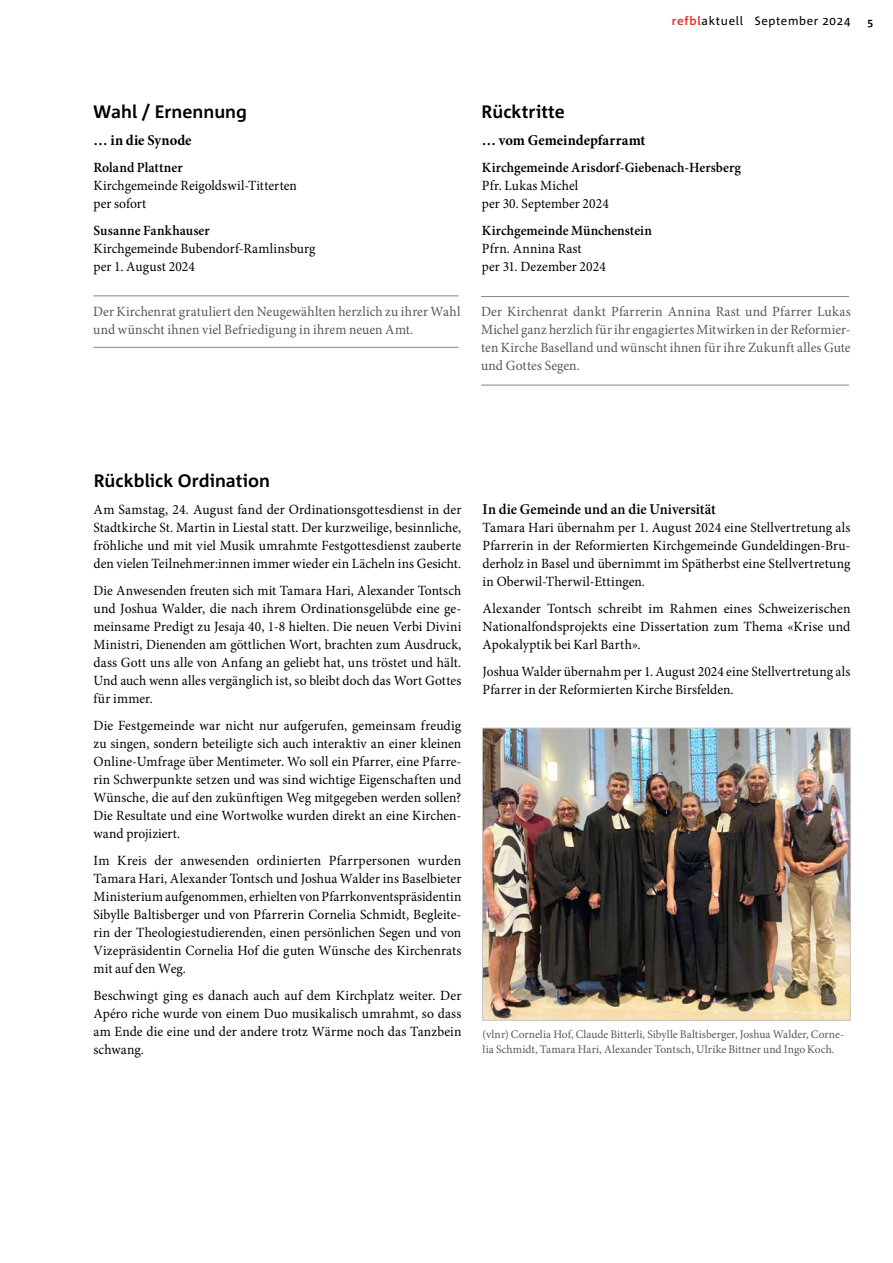
<style>
.page{position:relative;width:893px;height:1263px;background:#fff}
.page>*{position:absolute;margin:0;border:0;box-sizing:border-box;transform-origin:0 0}
.t1{font:700 18px "Corpid C1";color:#000}
.t2{font:600 15px "Minion Pro";color:#000;scale:.96 1}
.t3{font:700 15px "Minion Pro";color:#000;scale:.96 1}
.t4{font:14.1px/18px "Minion Pro";letter-spacing:.005em;color:#000;text-align:justify}
.t5{font:14.1px/18px "Minion Pro";letter-spacing:.005em;color:#000;scale:.96 1}
.t6{font:14.1px/18px "Minion Pro";letter-spacing:.01em;color:#575756;text-align:justify}
.t7{font:14.1px/18px "Minion Pro";letter-spacing:.01em;color:#575756;scale:.96 1}
.t8{font:600 14.1px "Minion Pro";letter-spacing:.005em;color:#000;scale:.96 1}
.t9{font:12px "Corpid C1";letter-spacing:.05em;color:#000}
.t10{font:11.7px/15px "Minion Pro";letter-spacing:.005em;color:#575756}
.t11{font:700 10.5px "Corpid C1";color:#000}
.s1{font-weight:700;color:#e63329}
</style>
<div class="page">
<hr style="left:481px;top:296px;width:368px;height:1px;background:#878787">
<hr style="left:481px;top:385px;width:368px;height:1px;background:#878787">
<img style="left:484px;top:730px;width:364px;height:288px">
<div style="left:482px;top:728px;width:368px;height:292px;border:1px solid #c6c6c6"></div>
<hr style="left:93px;top:296px;width:366px;height:1px;background:#878787">
<hr style="left:93px;top:347px;width:366px;height:1px;background:#878787">
<p class="t9" style="left:672px;top:14px;width:180px"><span class="s1">refbl</span>aktuell September 2024</p>
<p class="t11" style="left:867px;top:15px;width:7px">5</p>
<p class="t1" style="left:93px;top:101px;width:155px">Wahl / Ernennung</p>
<p class="t3" style="left:94px;top:132px;width:104px">… in die Synode</p>
<p class="t8" style="left:94px;top:158px;width:94px">Roland Plattner</p>
<p class="t5" style="left:94px;top:177px;width:213px">Kirchgemeinde Reigoldswil-Titterten per sofort</p>
<p class="t8" style="left:94px;top:221px;width:123px">Susanne Fankhauser</p>
<p class="t5" style="left:94px;top:240px;width:233px">Kirchgemeinde Bubendorf-Ramlinsburg per 1. August 2024</p>
<p class="t7" style="left:93px;top:303px;width:384px">Der Kirchenrat gratuliert den Neugewählten herzlich zu ihrer Wahl und wünscht ihnen viel Befriedigung in ihrem neuen Amt.</p>
<p class="t1" style="left:482px;top:101px;width:85px">Rücktritte</p>
<p class="t3" style="left:482px;top:132px;width:172px">… vom Gemeindepfarramt</p>
<p class="t8" style="left:482px;top:158px;width:271px">Kirchgemeinde Arisdorf-Giebenach-Hersberg</p>
<p class="t5" style="left:482px;top:177px;width:134px">Pfr. Lukas Michel<br>per 30. September 2024</p>
<p class="t8" style="left:482px;top:221px;width:179px">Kirchgemeinde Münchenstein</p>
<p class="t5" style="left:482px;top:240px;width:131px">Pfrn. Annina Rast<br>per 31. Dezember 2024</p>
<p class="t6" style="left:481px;top:303px;width:371px">Der Kirchenrat dankt Pfarrerin Annina Rast und Pfarrer Lukas Michel ganz herzlich für ihr engagiertes Mitwirken in der Reformier&shy;ten Kirche Baselland und wünscht ihnen für ihre Zukunft alles Gute und Gottes Segen.</p>
<p class="t1" style="left:94px;top:470px;width:178px">Rückblick Ordination</p>
<p class="t4" style="left:94px;top:501px;width:369px">Am Samstag, 24. August fand der Ordinationsgottesdienst in der Stadtkirche St. Martin in Liestal statt. Der kurzweilige, besinnliche, fröhliche und mit viel Musik umrahmte Festgottesdienst zauberte den vielen Teilnehmer:innen immer wieder ein Lächeln ins Gesicht.</p>
<p class="t5" style="left:94px;top:582px;width:385px;text-align:justify">Die Anwesenden freuten sich mit Tamara Hari, Alexander Tontsch und Joshua Walder, die nach ihrem Ordinationsgelübde eine ge&shy;meinsame Predigt zu Jesaja 40, 1-8 hielten. Die neuen Verbi Divini Ministri, Dienenden am göttlichen Wort, brachten zum Ausdruck, dass Gott uns alle von Anfang an geliebt hat, uns tröstet und hält.<br>Und auch wenn alles vergänglich ist, so bleibt doch das Wort Gottes für immer.</p>
<p class="t4" style="left:94px;top:717px;width:369px">Die Festgemeinde war nicht nur aufgerufen, gemeinsam freudig zu singen, sondern beteiligte sich auch interaktiv an einer kleinen Online-Umfrage über Mentimeter. Wo soll ein Pfarrer, eine Pfarre&shy;rin Schwerpunkte setzen und was sind wichtige Eigenschaften und Wünsche, die auf den zukünftigen Weg mitgegeben werden sollen?<br>Die Resultate und eine Wortwolke wurden direkt an eine Kirchen&shy;wand projiziert.</p>
<p class="t4" style="left:94px;top:852px;width:369px">Im Kreis der anwesenden ordinierten Pfarrpersonen wurden Tamara Hari, Alexander Tontsch und Joshua Walder ins Baselbieter Ministerium aufgenommen, erhielten von Pfarrkonventspräsidentin Sibylle Baltisberger und von Pfarrerin Cornelia Schmidt, Begleite&shy;rin der Theologiestudierenden, einen persönlichen Segen und von Vizepräsidentin Cornelia Hof die guten Wünsche des Kirchenrats mit auf den Weg.</p>
<p class="t4" style="left:94px;top:987px;width:369px">Beschwingt ging es danach auch auf dem Kirchplatz weiter. Der Apéro riche wurde von einem Duo musikalisch umrahmt, so dass am Ende die eine und der andere trotz Wärme noch das Tanzbein schwang.</p>
<p class="t2" style="left:483px;top:499px;width:244px">In die Gemeinde und an die Universität</p>
<p class="t5" style="left:483px;top:519px;width:385px;text-align:justify">Tamara Hari übernahm per 1. August 2024 eine Stellvertretung als Pfarrerin in der Reformierten Kirchgemeinde Gundeldingen-Bru&shy;derholz in Basel und übernimmt im Spätherbst eine Stellvertretung in Oberwil-Therwil-Ettingen.</p>
<p class="t4" style="left:483px;top:600px;width:369px">Alexander Tontsch schreibt im Rahmen eines Schweizerischen Nationalfondsprojekts eine Dissertation zum Thema «Krise und Apokalyptik bei Karl Barth».</p>
<p class="t5" style="left:483px;top:663px;width:385px">Joshua Walder übernahm per 1. August 2024 eine Stellvertretung als<br>Pfarrer in der Reformierten Kirche Birsfelden.</p>
<p class="t10" style="left:483px;top:1027px;width:363px">(vlnr) Cornelia Hof, Claude Bitterli, Sibylle Baltisberger, Joshua Walder, Corne&shy;lia Schmidt, Tamara Hari, Alexander Tontsch, Ulrike Bittner und Ingo Koch.</p>
</div>
